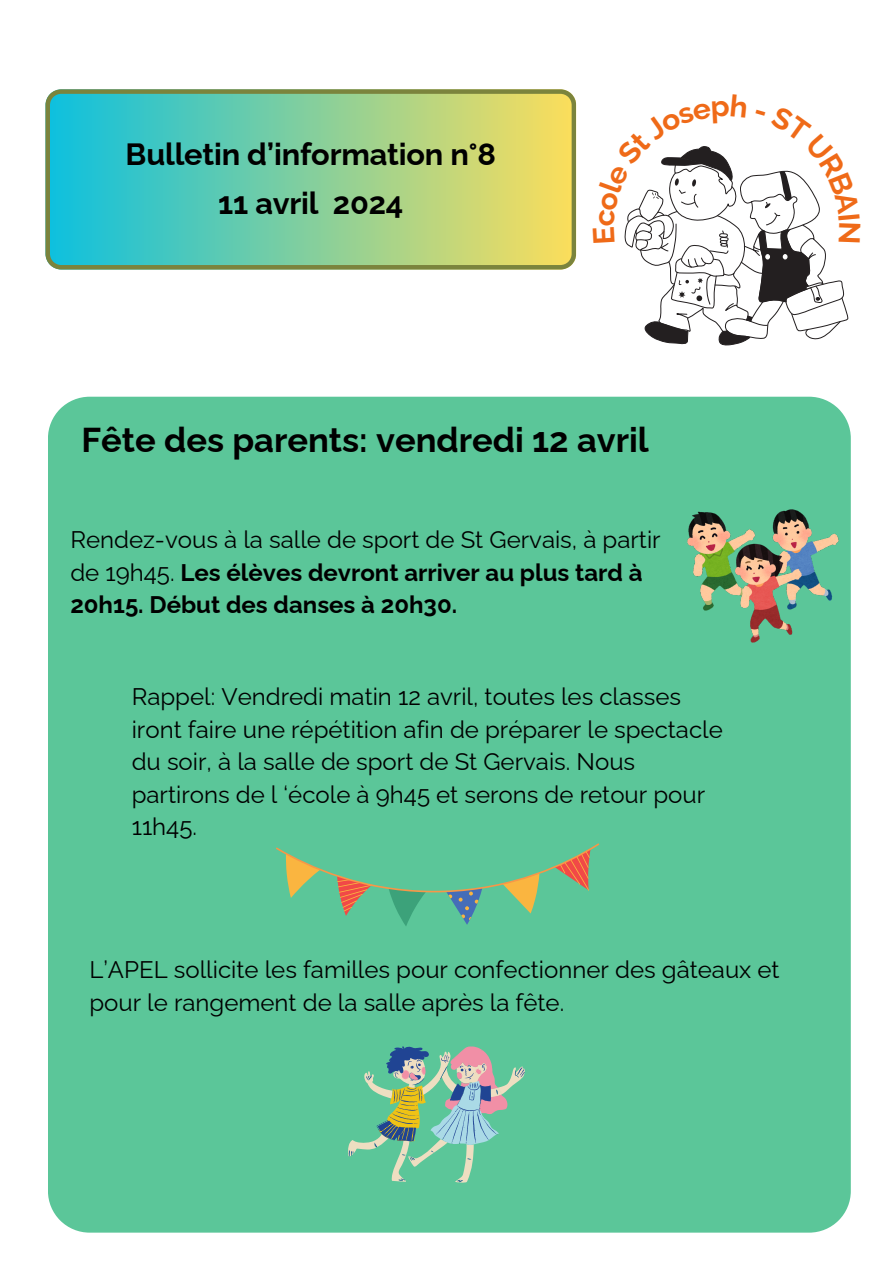
<style>
.page{position:relative;width:894px;height:1264px;background:#fff}
.page>*{position:absolute;margin:0;border:0;box-sizing:border-box;transform-origin:0 0}
.t1{font:700 34.5px "Raleway";color:#000}
.t2{font:700 30.75px/49.5px "Raleway";letter-spacing:-.005em;color:#000;text-align:center}
.t3{font:24px/32.7px "Raleway";color:#000}
.t4{font:700 24px/32.7px "Raleway";color:#000}
.s1{font-weight:400}
</style>
<div class="page">
<svg style="left:45px;top:89px;width:530px;height:180px;background:#84ca97"></svg>
<div style="left:48px;top:397px;width:802px;height:835px;background:#5bc699"></div>
<svg style="left:348px;top:1045px;width:177px;height:137px;background:#7cbc9e"></svg>
<img style="left:687px;top:509px;width:150px;height:133px">
<svg style="left:276px;top:843px;width:323px;height:83px;background:#6dbc8e"></svg>
<svg style="left:624px;top:146px;width:225px;height:200px"></svg>
<p class="t2" style="left:126px;top:129px;width:372px">Bulletin d’information n°8<br>11 avril 2024</p>
<h2 class="t1" style="left:81px;top:420px;width:569px">Fête des parents: vendredi 12 avril</h2>
<h2 class="t4" style="left:70px;top:523px;width:591px"><span class="s1">Rendez-vous à la salle de sport de St Gervais, à partir de 19h45.</span> Les élèves devront arriver au plus tard à<br>20h15. Début des danses à 20h30.</h2>
<p class="t3" style="left:132px;top:680px;width:592px">Rappel: Vendredi matin 12 avril, toutes les classes iront faire une répétition afin de préparer le spectacle du soir, à la salle de sport de St Gervais. Nous partirons de l ‘école à 9h45 et serons de retour pour 11h45.</p>
<p class="t3" style="left:89px;top:953px;width:691px">L’APEL sollicite les familles pour confectionner des gâteaux et pour le rangement de la salle après la fête.</p>
</div>
